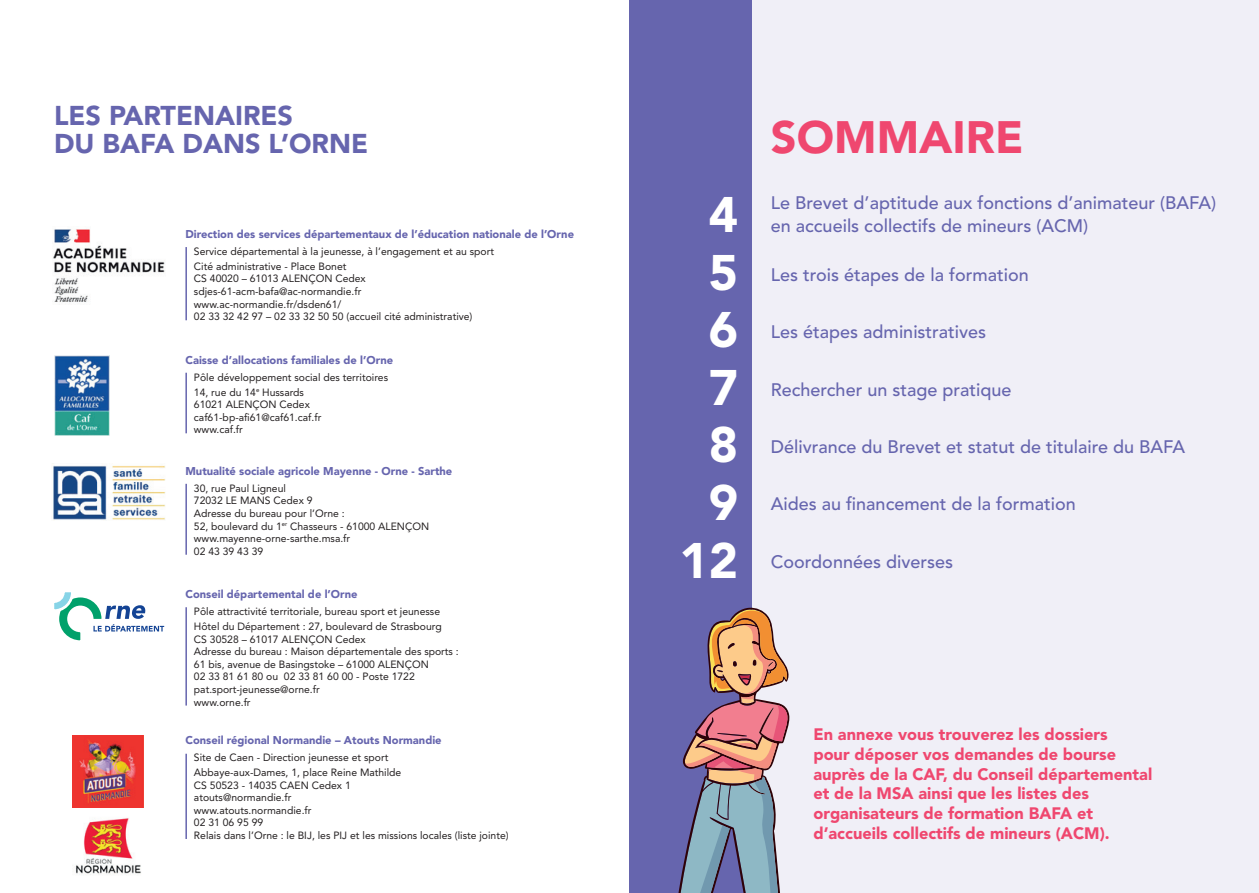
<style>
.page{position:relative;width:1259px;height:893px;background:#fff}
.page>*{position:absolute;margin:0;border:0;box-sizing:border-box;transform-origin:0 0}
.t1{font:900 49.5px/57.4px "Avenir LT Std";color:#fff;text-align:center}
.t2{font:900 45px "Avenir LT Std";color:#ef476f}
.t3{font:900 27px/28.5px "Avenir LT Std";color:#6665ae}
.t4{font:500 18px/23.4px "Avenir LT Std";color:#6665ae}
.t5{font:900 16.5px/19.8px "Avenir LT Std";color:#ef476f}
.t6{font:900 11.25px "Avenir LT Std";color:#6665ae}
.t7{font:10.5px/12.6px "Avenir LT Std";color:#231f20}
</style>
<div class="page">
<div style="left:721px;top:0;width:538px;height:893px;background:#f0eff7"></div>
<img style="left:53px;top:229px;width:112px;height:73px">
<img style="left:54px;top:355px;width:55px;height:81px">
<img style="left:53px;top:465px;width:113px;height:55px">
<svg style="left:54px;top:592px;width:110px;height:49px"></svg>
<div style="left:629px;top:0;width:123px;height:893px;background:#6665ae"></div>
<svg style="left:678px;top:607px;width:112px;height:286px"></svg>
<hr style="left:185px;top:247px;width:2px;height:73px;background:#6665ae">
<hr style="left:185px;top:373px;width:2px;height:60px;background:#6665ae">
<hr style="left:185px;top:484px;width:2px;height:71px;background:#6665ae">
<hr style="left:185px;top:607px;width:2px;height:99px;background:#6665ae">
<hr style="left:185px;top:754px;width:2px;height:85px;background:#6665ae">
<img style="left:72px;top:736px;width:72px;height:71px">
<img style="left:75px;top:818px;width:66px;height:57px">
<h3 class="t3" style="left:54px;top:101px;width:315px">LES PARTENAIRES<br>DU BAFA DANS L’ORNE</h3>
<p class="t6" style="left:185px;top:228px;width:390px">Direction des services départementaux de l’éducation nationale de l’Orne</p>
<p class="t7" style="left:194px;top:244px;width:302px;line-height:14.7px">Service départemental à la jeunesse, à l’engagement et au sport<br>Cité administrative - Place Bonet</p>
<p class="t7" style="left:194px;top:273px;width:280px">CS 40020 – 61013 ALENÇON Cedex sdjes-61-acm-bafa@ac-normandie.fr www.ac-normandie.fr/dsden61/<br>02 33 32 42 97 – 02 33 32 50 50 (accueil cité administrative)</p>
<p class="t6" style="left:185px;top:353px;width:209px">Caisse d’allocations familiales de l’Orne</p>
<p class="t7" style="left:194px;top:370px;width:196px;line-height:14.7px">Pôle développement social des territoires<br>14, rue du 14<sup>e</sup> Hussards</p>
<p class="t7" style="left:194px;top:398px;width:129px">61021 ALENÇON Cedex caf61-bp-afi61@caf61.caf.fr www.caf.fr</p>
<p class="t6" style="left:185px;top:464px;width:268px">Mutualité sociale agricole Mayenne - Orne - Sarthe</p>
<p class="t7" style="left:194px;top:482px;width:237px">30, rue Paul Ligneul<br>72032 LE MANS Cedex 9<br>Adresse du bureau pour l’Orne :<br>52, boulevard du 1<sup>er</sup> Chasseurs - 61000 ALENÇON www.mayenne-orne-sarthe.msa.fr<br>02 43 39 43 39</p>
<p class="t6" style="left:185px;top:588px;width:174px">Conseil départemental de l’Orne</p>
<p class="t7" style="left:194px;top:604px;width:249px;line-height:14.7px">Pôle attractivité territoriale, bureau sport et jeunesse<br>Hôtel du Département : 27, boulevard de Strasbourg</p>
<p class="t7" style="left:194px;top:633px;width:266px">CS 30528 – 61017 ALENÇON Cedex<br>Adresse du bureau : Maison départementale des sports :<br>61 bis, avenue de Basingstoke – 61000 ALENÇON<br>02 33 81 61 80 ou 02 33 81 60 00 - Poste 1722 pat.sport-jeunesse@orne.fr<br>www.orne.fr</p>
<p class="t6" style="left:185px;top:734px;width:258px">Conseil régional Normandie – Atouts Normandie</p>
<p class="t7" style="left:194px;top:750px;width:209px;line-height:14.7px">Site de Caen - Direction jeunesse et sport<br>Abbaye-aux-Dames, 1, place Reine Mathilde</p>
<p class="t7" style="left:194px;top:779px;width:316px">CS 50523 - 14035 CAEN Cedex 1<br>atouts@normandie.fr<br>www.atouts.normandie.fr<br>02 31 06 95 99<br>Relais dans l’Orne : le BIJ, les PIJ et les missions locales (liste jointe)</p>
<h1 class="t1" style="left:679px;top:186px;width:60px">4<br>5<br>6<br>7<br>8<br>9<br>12</h1>
<h2 class="t2" style="left:771px;top:110px;width:254px">SOMMAIRE</h2>
<h3 class="t4" style="left:771px;top:191px;width:447px">Le Brevet d’aptitude aux fonctions d’animateur (BAFA) en accueils collectifs de mineurs (ACM)</h3>
<h3 class="t4" style="left:771px;top:263px;width:259px">Les trois étapes de la formation</h3>
<h3 class="t4" style="left:771px;top:321px;width:217px">Les étapes administratives</h3>
<h3 class="t4" style="left:771px;top:378px;width:242px">Rechercher un stage pratique</h3>
<h3 class="t4" style="left:771px;top:435px;width:416px">Délivrance du Brevet et statut de titulaire du BAFA</h3>
<h3 class="t4" style="left:771px;top:493px;width:306px">Aides au financement de la formation</h3>
<h3 class="t4" style="left:771px;top:550px;width:184px">Coordonnées diverses</h3>
<h3 class="t5" style="left:813px;top:724px;width:340px">En annexe vous trouverez les dossiers<br>pour déposer vos demandes de bourse auprès de la CAF, du Conseil départemental et de la MSA ainsi que les listes des organisateurs de formation BAFA et d’accueils collectifs de mineurs (ACM).</h3>
</div>
